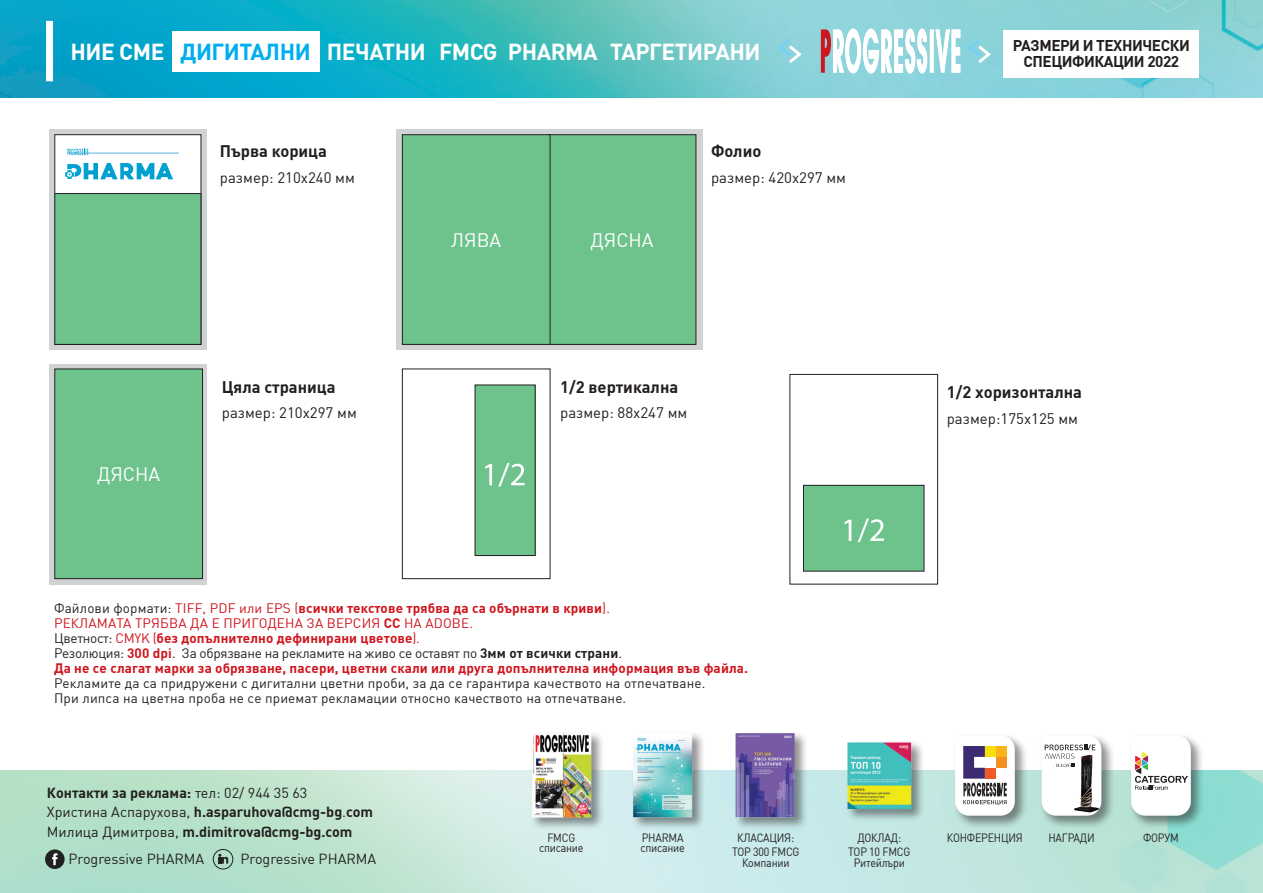
<style>
.page{position:relative;width:1263px;height:893px;background:#fff}
.page>*{position:absolute;margin:0;border:0;box-sizing:border-box;transform-origin:0 0}
.t1{font:700 22.65px "DIN Cyr";letter-spacing:-.02em;color:#fff}
.t2{font:19.2px "DIN Cyr";color:#fff}
.t3{font:700 16.5px "DIN Cyr";color:#231f20}
.t4{font:700 15.3px/16.5px "DIN Cyr";letter-spacing:-.03em;color:#231f20;text-align:center}
.t5{font:15px "DIN Cyr";color:#231f20}
.t6{font:700 14.4px/19.5px "DIN Cyr";color:#231f20}
.t7{font:14.4px "DIN Cyr";color:#231f20}
.t8{font:700 13.5px/15px "DIN Cyr";letter-spacing:.01em;color:#cf151d}
.t9{font:13.5px/15px "DIN Cyr";letter-spacing:.01em;color:#231f20}
.t10{font:11.85px/14.2px "DIN Cyr";letter-spacing:-.02em;color:#231f20;text-align:center;scale:.9 1}
.s1{color:#00aeef}
.s2{font-weight:400;color:#231f20}
.s3{font-weight:400}
.s4{color:#231f20}
</style>
<div class="page">
<div style="left:50px;top:130px;width:157px;height:220px;background:#d1d2d4"></div>
<div style="left:396px;top:130px;width:306px;height:220px;background:#d1d2d4"></div>
<div style="left:50px;top:364px;width:157px;height:221px;background:#d1d2d4"></div>
<img style="left:0;top:771px;width:1263px;height:122px">
<img style="left:0;top:0;width:1263px;height:98px">
<div style="left:46px;top:21px;width:7px;height:60px;background:#fff"></div>
<div style="left:172px;top:31px;width:147px;height:40px;background:#fff"></div>
<svg style="left:776px;top:36px;width:28px;height:30px"></svg>
<svg style="left:820px;top:28px;width:173px;height:58px"></svg>
<img style="left:500px;top:733px;width:451px;height:140px">
<div style="left:45px;top:849px;width:20px;height:20px;background:#212121;border-radius:10px"></div>
<svg style="left:52px;top:853px;width:6px;height:12px"></svg>
<div style="left:213px;top:849px;width:20px;height:20px;border:1px solid #212121;border-radius:10px"></div>
<svg style="left:218px;top:854px;width:10px;height:10px"></svg>
<div style="left:1128px;top:733px;width:77px;height:97px;background:#231f20;opacity:.5"></div>
<svg style="left:1131px;top:735px;width:60px;height:81px"></svg>
<div style="left:952px;top:733px;width:77px;height:97px;background:#231f20;opacity:.5"></div>
<svg style="left:955px;top:735px;width:60px;height:81px"></svg>
<div style="left:1039px;top:733px;width:76px;height:97px;background:#231f20;opacity:.5"></div>
<svg style="left:1042px;top:735px;width:59px;height:81px"></svg>
<img style="left:1071px;top:753px;width:30px;height:59px">
<div style="left:1003px;top:30px;width:196px;height:48px;background:#fff"></div>
<div style="left:55px;top:135px;width:146px;height:209px;background:#fff"></div>
<div style="left:55px;top:369px;width:147px;height:210px;background:#6ec38d"></div>
<div style="left:54px;top:369px;width:149px;height:210px;border:1px solid #231f20"></div>
<div style="left:402px;top:369px;width:148px;height:210px;border:1px solid #231f20"></div>
<div style="left:475px;top:385px;width:60px;height:170px;background:#6ec38d"></div>
<div style="left:475px;top:385px;width:61px;height:171px;border:1px solid #231f20"></div>
<svg style="left:485px;top:464px;width:7px;height:21px"></svg>
<svg style="left:498px;top:463px;width:26px;height:24px"></svg>
<div style="left:548px;top:135px;width:148px;height:209px;background:#6ec38d"></div>
<div style="left:548px;top:134px;width:148px;height:211px;border:1px solid #231f20"></div>
<div style="left:402px;top:135px;width:148px;height:209px;background:#6ec38d"></div>
<div style="left:402px;top:134px;width:148px;height:211px;border:1px solid #231f20"></div>
<div style="left:55px;top:194px;width:146px;height:150px;background:#6ec38d"></div>
<div style="left:54px;top:193px;width:147px;height:152px;border:1px solid #231f20"></div>
<svg style="left:65px;top:163px;width:108px;height:16px"></svg>
<svg style="left:67px;top:149px;width:21px;height:6px"></svg>
<hr style="left:67px;top:153px;width:112px;height:1px;background:#5aacdf">
<div style="left:789px;top:374px;width:149px;height:210px;border:1px solid #231f20"></div>
<div style="left:803px;top:485px;width:121px;height:86px;background:#6ec38d"></div>
<div style="left:803px;top:485px;width:121px;height:86px;border:1px solid #231f20"></div>
<svg style="left:844px;top:520px;width:7px;height:21px"></svg>
<svg style="left:858px;top:518px;width:26px;height:24px"></svg>
<h1 class="t1" style="left:70px;top:38px;width:692px">НИЕ СМЕ <span class="s1">ДИГИТАЛНИ</span> ПЕЧАТНИ FMCG PHARMA ТАРГЕТИРАНИ</h1>
<p class="t3" style="left:220px;top:141px;width:108px">Първа корица</p>
<p class="t5" style="left:220px;top:169px;width:137px">размер: 210x240 мм</p>
<h2 class="t2" style="left:97px;top:463px;width:64px">ДЯСНА</h2>
<p class="t3" style="left:222px;top:377px;width:115px">Цяла страница</p>
<p class="t5" style="left:222px;top:404px;width:137px">размер: 210x297 мм</p>
<h2 class="t2" style="left:451px;top:229px;width:51px">ЛЯВА</h2>
<h2 class="t2" style="left:591px;top:229px;width:64px">ДЯСНА</h2>
<p class="t3" style="left:711px;top:141px;width:52px">Фолио</p>
<p class="t5" style="left:711px;top:169px;width:137px">размер: 420x297 мм</p>
<p class="t3" style="left:560px;top:377px;width:120px">1/2 вертикална</p>
<p class="t5" style="left:560px;top:404px;width:129px">размер: 88x247 мм</p>
<p class="t8" style="left:54px;top:601px;width:695px"><span class="s2">Файлови формати:</span> <span class="s3">TIFF, PDF или EPS (</span>всички текстове трябва да са обърнати в криви<span class="s3">).<br>РЕКЛАМAТА ТРЯБВА ДА Е ПРИГОДЕНА ЗА ВЕРСИЯ</span> CC <span class="s3">НА ADOBE.<br></span><span class="s2">Цветност:</span> <span class="s3">CMYK (</span>без допълнително дефинирани цветове<span class="s3">).<br></span><span class="s2">Резолюция:</span> 300 dpi<span class="s2">. За обрязване на рекламите на живо се оставят по</span> <span class="s4">3мм от всички страни</span><span class="s2">.<br></span>Да не се слагат марки за обрязване, пасери, цветни скали или друга допълнителна информация във файла.</p>
<p class="t9" style="left:54px;top:676px;width:653px">Рекламите да са придружени с дигитални цветни проби, за да се гарантира качеството на отпечатване.<br>При липса на цветна проба не се приемат рекламации относно качеството на отпечатване.</p>
<p class="t4" style="left:1013px;top:37px;width:179px">РАЗМЕРИ И ТЕХНИЧЕСКИ<br>СПЕЦИФИКАЦИИ 2022</p>
<p class="t3" style="left:947px;top:383px;width:137px">1/2 хоризонтална</p>
<p class="t5" style="left:947px;top:410px;width:133px">размер:175x125 мм</p>
<p class="t6" style="left:47px;top:782px;width:328px">Контакти за реклама: <span class="s3">тел: 02/ 944 35 63<br>Христина Аспарухова,</span> h.asparuhova@cmg-bg<span class="s3">.</span>com<br><span class="s3">Милица Димитрова,</span> m.dimitrova@cmg-bg.com</p>
<p class="t7" style="left:68px;top:851px;width:137px">Progressive PHARMA</p>
<p class="t7" style="left:240px;top:851px;width:137px">Progressive PHARMA</p>
<p class="t10" style="left:642px;top:831px;width:48px">PHARMA</p>
<p class="t10" style="left:947px;top:831px;width:86px">КОНФЕРЕНЦИЯ</p>
<p class="t10" style="left:640px;top:840px;width:51px">списание</p>
<p class="t10" style="left:539px;top:833px;width:51px;line-height:9.4px">FMCG списание</p>
<p class="t10" style="left:732px;top:831px;width:76px">КЛАСАЦИЯ:<br>TOP 300 FMCG</p>
<p class="t10" style="left:742px;top:856px;width:54px">Компании</p>
<p class="t10" style="left:848px;top:831px;width:71px">ДОКЛАД:<br>TOP 10 FMCG</p>
<p class="t10" style="left:854px;top:856px;width:58px">Ритейлъри</p>
<p class="t10" style="left:1048px;top:831px;width:53px">НАГРАДИ</p>
<p class="t10" style="left:1143px;top:831px;width:41px">ФОРУМ</p>
</div>
